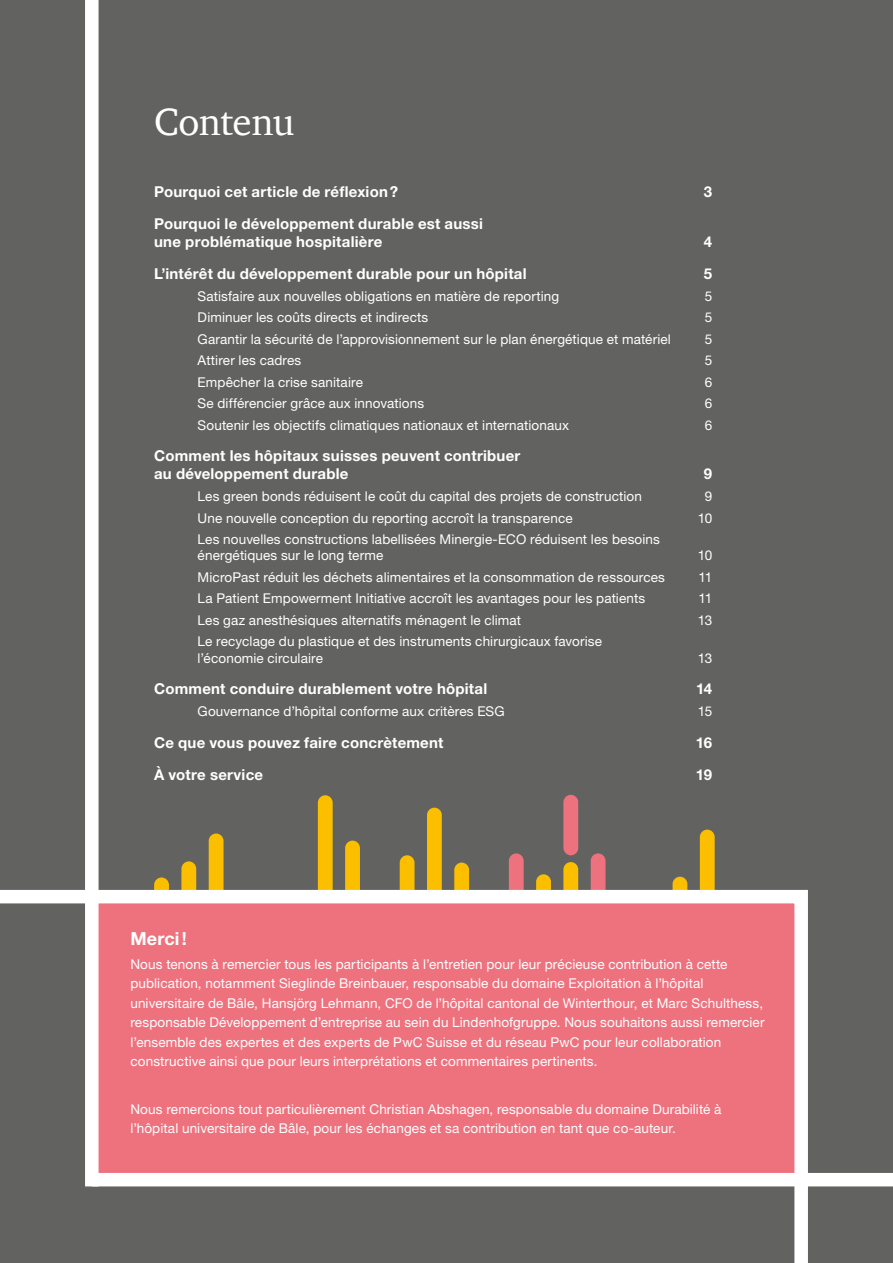
<style>
.page{position:relative;width:893px;height:1263px;background:#626261}
.page>*{position:absolute;margin:0;border:0;box-sizing:border-box;transform-origin:0 0}
.t1{font:39px "ITC Charter Com";letter-spacing:-.02em;color:#fff}
.t2{font:700 18px "Helvetica Neue LT Std";letter-spacing:.005em;color:#fff}
.t3{font:700 15px/18px "Helvetica Neue LT Std";letter-spacing:.015em;color:#fff}
.t4{font:13.5px/19.5px "Helvetica Neue LT Std";letter-spacing:.01em;color:#fff}
</style>
<div class="page">
<div style="left:563px;top:795px;width:15px;height:60px;background:#ee727e;border-radius:7px"></div>
<div style="left:154px;top:877px;width:15px;height:102px;background:#fcbf00;border-radius:7px"></div>
<div style="left:181px;top:861px;width:15px;height:250px;background:#fcbf00;border-radius:7px"></div>
<div style="left:209px;top:833px;width:15px;height:179px;background:#fcbf00;border-radius:7px"></div>
<div style="left:318px;top:795px;width:15px;height:269px;background:#fcbf00;border-radius:7px"></div>
<div style="left:345px;top:841px;width:15px;height:179px;background:#fcbf00;border-radius:7px"></div>
<div style="left:427px;top:808px;width:15px;height:229px;background:#fcbf00;border-radius:7px"></div>
<div style="left:454px;top:862px;width:15px;height:132px;background:#fcbf00;border-radius:7px"></div>
<div style="left:536px;top:874px;width:15px;height:108px;background:#fcbf00;border-radius:7px"></div>
<div style="left:563px;top:862px;width:15px;height:303px;background:#fcbf00;border-radius:7px"></div>
<div style="left:673px;top:877px;width:14px;height:105px;background:#fcbf00;border-radius:7px"></div>
<div style="left:700px;top:830px;width:15px;height:200px;background:#fcbf00;border-radius:7px"></div>
<div style="left:509px;top:853px;width:15px;height:139px;background:#ee727e;border-radius:7px"></div>
<div style="left:591px;top:853px;width:14px;height:186px;background:#ee727e;border-radius:7px"></div>
<div style="left:400px;top:855px;width:14px;height:46px;background:#fcbf00;border-radius:7px"></div>
<svg style="left:0;top:883px;width:815px;height:380px"></svg>
<div style="left:85px;top:0;width:14px;height:1186px;background:#fff"></div>
<div style="left:92px;top:1173px;width:801px;height:13px;background:#fff"></div>
<h1 class="t1" style="left:154px;top:98px;width:142px">Contenu</h1>
<p class="t3" style="left:154px;top:183px;width:246px">Pourquoi cet article de réflexion?</p>
<p class="t3" style="left:704px;top:183px;width:10px">3</p>
<p class="t3" style="left:154px;top:215px;width:330px">Pourquoi le développement durable est aussi une problématique hospitalière</p>
<p class="t3" style="left:704px;top:233px;width:10px">4</p>
<p class="t3" style="left:154px;top:264px;width:374px">L’intérêt du développement durable pour un hôpital</p>
<p class="t3" style="left:704px;top:264px;width:10px">5</p>
<p class="t4" style="left:198px;top:286px;width:363px">Satisfaire aux nouvelles obligations en matière de reporting</p>
<p class="t4" style="left:705px;top:286px;width:9px">5</p>
<p class="t4" style="left:198px;top:307px;width:232px">Diminuer les coûts directs et indirects</p>
<p class="t4" style="left:705px;top:307px;width:9px">5</p>
<p class="t4" style="left:198px;top:329px;width:475px">Garantir la sécurité de l’approvisionnement sur le plan énergétique et matériel</p>
<p class="t4" style="left:705px;top:329px;width:9px">5</p>
<p class="t4" style="left:198px;top:350px;width:105px">Attirer les cadres</p>
<p class="t4" style="left:705px;top:350px;width:9px">5</p>
<p class="t4" style="left:198px;top:372px;width:167px">Empêcher la crise sanitaire</p>
<p class="t4" style="left:705px;top:372px;width:9px">6</p>
<p class="t4" style="left:198px;top:393px;width:228px">Se différencier grâce aux innovations</p>
<p class="t4" style="left:705px;top:393px;width:9px">6</p>
<p class="t4" style="left:198px;top:415px;width:373px">Soutenir les objectifs climatiques nationaux et internationaux</p>
<p class="t4" style="left:705px;top:415px;width:9px">6</p>
<p class="t3" style="left:154px;top:447px;width:368px">Comment les hôpitaux suisses peuvent contribuer au développement durable</p>
<p class="t3" style="left:704px;top:465px;width:10px">9</p>
<p class="t4" style="left:198px;top:486px;width:446px">Les green bonds réduisent le coût du capital des projets de construction</p>
<p class="t4" style="left:705px;top:486px;width:9px">9</p>
<p class="t4" style="left:198px;top:508px;width:376px">Une nouvelle conception du reporting accroît la transparence</p>
<p class="t4" style="left:698px;top:508px;width:16px">10</p>
<p class="t4" style="left:198px;top:531px;width:464px;line-height:16.2px">Les nouvelles constructions labellisées Minergie-ECO réduisent les besoins énergétiques sur le long terme</p>
<p class="t4" style="left:698px;top:545px;width:16px">10</p>
<p class="t4" style="left:198px;top:567px;width:469px">MicroPast réduit les déchets alimentaires et la consommation de ressources</p>
<p class="t4" style="left:698px;top:567px;width:15px">11</p>
<p class="t4" style="left:198px;top:588px;width:449px">La Patient Empowerment Initiative accroît les avantages pour les patients</p>
<p class="t4" style="left:698px;top:588px;width:15px">11</p>
<p class="t4" style="left:198px;top:610px;width:325px">Les gaz anesthésiques alternatifs ménagent le climat</p>
<p class="t4" style="left:698px;top:610px;width:16px">13</p>
<p class="t4" style="left:198px;top:633px;width:406px;line-height:16.2px">Le recyclage du plastique et des instruments chirurgicaux favorise l’économie circulaire</p>
<p class="t4" style="left:698px;top:648px;width:16px">13</p>
<p class="t3" style="left:154px;top:680px;width:335px">Comment conduire durablement votre hôpital</p>
<p class="t3" style="left:696px;top:680px;width:18px">14</p>
<p class="t4" style="left:198px;top:701px;width:308px">Gouvernance d’hôpital conforme aux critères ESG</p>
<p class="t4" style="left:698px;top:701px;width:16px">15</p>
<p class="t3" style="left:154px;top:733px;width:291px">Ce que vous pouvez faire concrètement</p>
<p class="t3" style="left:696px;top:733px;width:18px">16</p>
<p class="t3" style="left:154px;top:765px;width:110px">À votre service</p>
<p class="t3" style="left:696px;top:765px;width:18px">19</p>
<h2 class="t2" style="left:130px;top:928px;width:58px">Merci!</h2>
<p class="t4" style="left:130px;top:954px;width:636px">Nous tenons à remercier tous les participants à l’entretien pour leur précieuse contribution à cette publication, notamment Sieglinde Breinbauer, responsable du domaine Exploitation à l’hôpital universitaire de Bâle, Hansjörg Lehmann, CFO de l’hôpital cantonal de Winterthour, et Marc Schulthess, responsable Développement d’entreprise au sein du Lindenhofgruppe. Nous souhaitons aussi remercier l’ensemble des expertes et des experts de PwC Suisse et du réseau PwC pour leur collaboration constructive ainsi que pour leurs interprétations et commentaires pertinents.</p>
<p class="t4" style="left:130px;top:1099px;width:593px">Nous remercions tout particulièrement Christian Abshagen, responsable du domaine Durabilité à l’hôpital universitaire de Bâle, pour les échanges et sa contribution en tant que co-auteur.</p>
</div>
